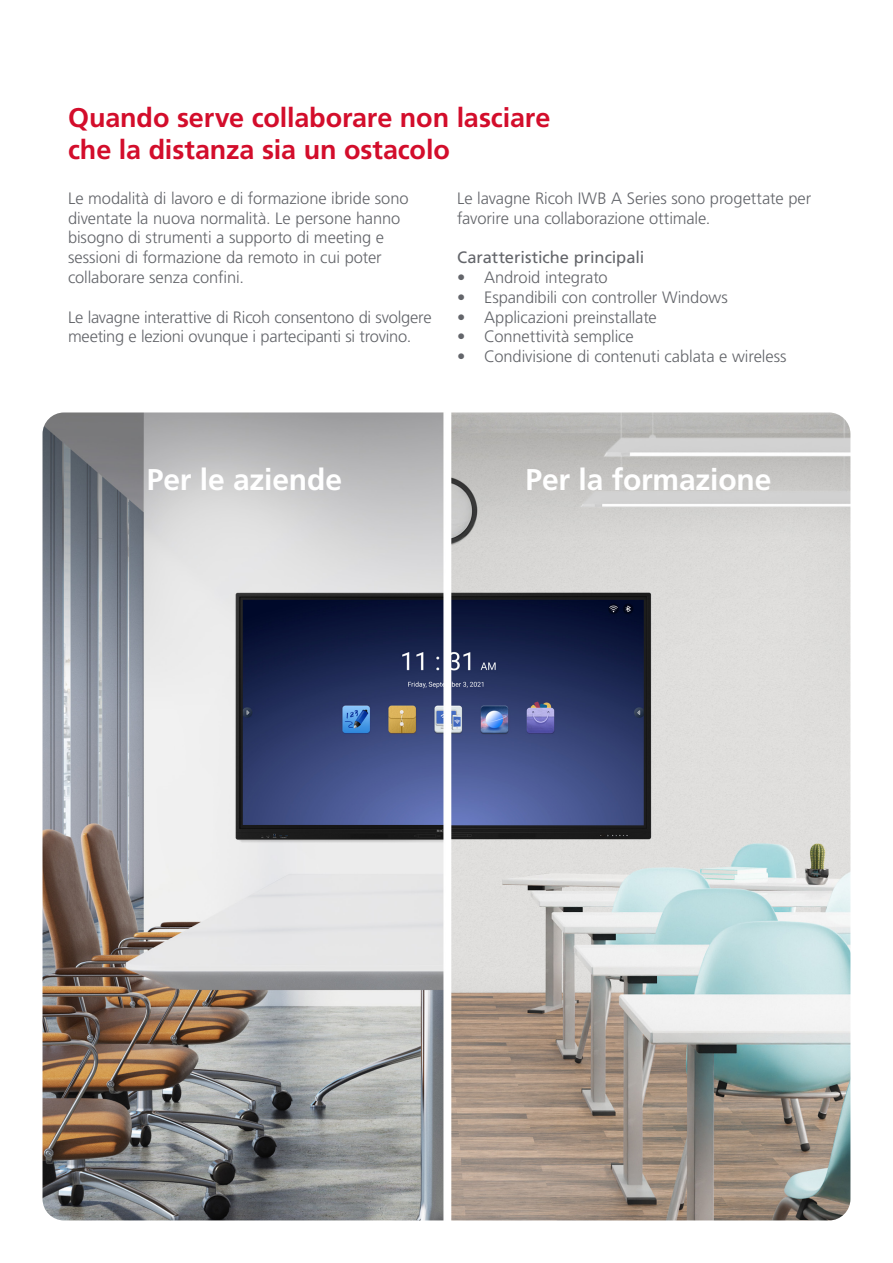
<style>
.page{position:relative;width:893px;height:1263px;background:#fff}
.page>*{position:absolute;margin:0;border:0;box-sizing:border-box;transform-origin:0 0}
.t1{font:700 30px "Frutiger LT Std";letter-spacing:-.005em;color:#fff}
.t2{font:700 27px "Frutiger LT Std";letter-spacing:-.005em;color:#d30d2b}
.t3{font:300 16.5px/19.8px "Frutiger LT Std";letter-spacing:-.01em;color:#63656a}
.t4{font:16.5px "Frutiger LT Std";letter-spacing:-.005em;color:#63656a}
</style>
<div class="page">
<img style="left:43px;top:412px;width:807px;height:808px">
<p class="t2" style="left:68px;top:101px;width:484px">Quando serve collaborare non lasciare</p>
<p class="t2" style="left:68px;top:134px;width:383px">che la distanza sia un ostacolo</p>
<p class="t3" style="left:68px;top:188px;width:342px">Le modalità di lavoro e di formazione ibride sono diventate la nuova normalità. Le persone hanno bisogno di strumenti a supporto di meeting e sessioni di formazione da remoto in cui poter collaborare senza confini.</p>
<p class="t3" style="left:68px;top:307px;width:365px">Le lavagne interattive di Ricoh consentono di svolgere meeting e lezioni ovunque i partecipanti si trovino.</p>
<p class="t3" style="left:457px;top:188px;width:356px">Le lavagne Ricoh IWB A Series sono progettate per favorire una collaborazione ottimale.</p>
<p class="t4" style="left:457px;top:248px;width:189px">Caratteristiche principali</p>
<p class="t3" style="left:457px;top:268px;width:152px">• Android integrato</p>
<p class="t3" style="left:457px;top:287px;width:272px">• Espandibili con controller Windows</p>
<p class="t3" style="left:457px;top:307px;width:201px">• Applicazioni preinstallate</p>
<p class="t3" style="left:457px;top:327px;width:178px">• Connettività semplice</p>
<p class="t3" style="left:457px;top:347px;width:331px">• Condivisione di contenuti cablata e wireless</p>
<p class="t1" style="left:147px;top:462px;width:197px">Per le aziende</p>
<p class="t1" style="left:526px;top:462px;width:247px">Per la formazione</p>
</div>
